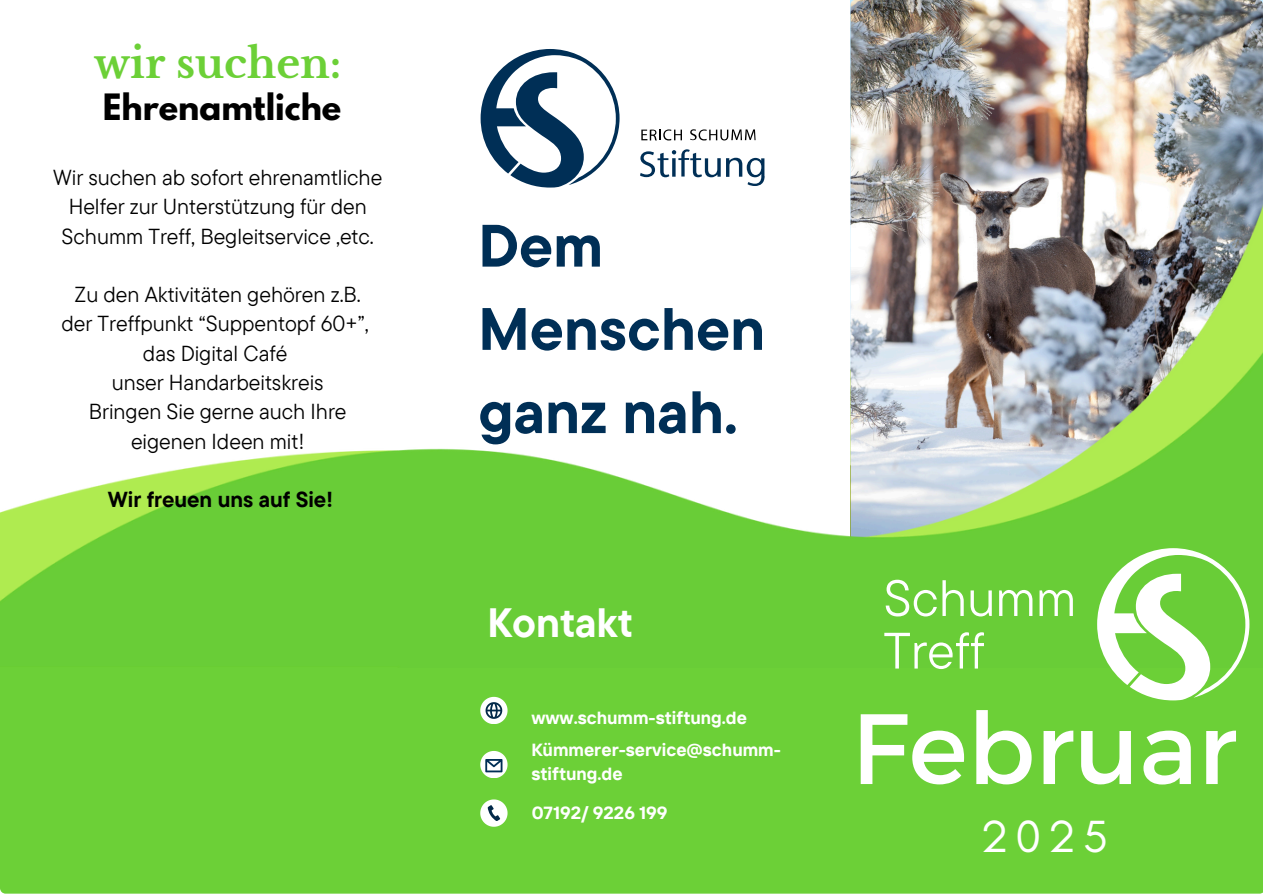
<style>
.page{position:relative;width:1263px;height:894px;background:#fff}
.page>*{position:absolute;margin:0;border:0;box-sizing:border-box;transform-origin:0 0}
.t1{font:99.6px "Kief Montaser Regular";color:#fff}
.t2{font:700 59.7px/83.1px "TT Commons Pro";color:#002f56}
.t3{font:51px/52.5px "TT Commons Pro";color:#fff}
.t4{font:45.9px "Glacial Indifference";color:#fff}
.t5{font:700 40.8px "Libre Baskerville";color:#6cd037}
.t6{font:700 40.8px "TT Commons Pro";color:#fff}
.t7{font:700 32.1px "League Spartan";color:#000}
.t8{font:21.6px/29.2px "TT Commons Pro";color:#000;text-align:center}
.t9{font:700 21.6px "TT Commons Pro";color:#000}
.t10{font:700 17.55px/23.7px "TT Interphases";color:#fff}
</style>
<div class="page">
<div style="left:0;top:667px;width:1263px;height:226px;background:#6cd037"></div>
<svg style="left:480px;top:799px;width:27px;height:27px"></svg>
<svg style="left:480px;top:696px;width:27px;height:27px"></svg>
<svg style="left:480px;top:750px;width:27px;height:27px"></svg>
<svg style="left:481px;top:49px;width:139px;height:116px"></svg>
<svg style="left:641px;top:129px;width:41px;height:11px"></svg>
<svg style="left:690px;top:129px;width:66px;height:11px"></svg>
<svg style="left:640px;top:149px;width:125px;height:16px"></svg>
<img style="left:850px;top:0;width:413px;height:165px">
<img style="left:0;top:165px;width:1263px;height:502px">
<svg style="left:1097px;top:548px;width:152px;height:152px"></svg>
<p class="t5" style="left:94px;top:39px;width:249px">wir suchen:</p>
<p class="t7" style="left:103px;top:91px;width:240px">Ehrenamtliche</p>
<p class="t8" style="left:53px;top:162px;width:331px">Wir suchen ab sofort ehrenamtliche<br>Helfer zur Unterstützung für den<br>Schumm Treff, Begleitservice ,etc.</p>
<p class="t8" style="left:75px;top:279px;width:288px">Zu den Aktivitäten gehören z.B.</p>
<p class="t8" style="left:61px;top:308px;width:309px">der Treffpunkt “Suppentopf 60+”,</p>
<h2 class="t8" style="left:143px;top:338px;width:146px">das Digital Café</h2>
<h5 class="t8" style="left:112px;top:367px;width:213px">unser Handarbeitskreis</h5>
<p class="t8" style="left:89px;top:396px;width:259px">Bringen Sie gerne auch Ihre eigenen Ideen mit!</p>
<h3 class="t9" style="left:108px;top:485px;width:227px">Wir freuen uns auf Sie!</h3>
<p class="t2" style="left:478px;top:202px;width:288px">Dem<br>Menschen ganz nah.</p>
<p class="t6" style="left:487px;top:596px;width:147px">Kontakt</p>
<p class="t10" style="left:531px;top:705px;width:217px">www.schumm-stiftung.de</p>
<p class="t10" style="left:531px;top:737px;width:251px">Kümmerer-service@schumm&shy;stiftung.de</p>
<h6 class="t10" style="left:532px;top:800px;width:137px">07192/ 9226 199</h6>
<p class="t3" style="left:883px;top:570px;width:194px">Schumm<br>Treff</p>
<p class="t1" style="left:851px;top:687px;width:387px">Februar</p>
<h5 class="t4" style="left:980px;top:807px;width:129px">2025</h5>
</div>
